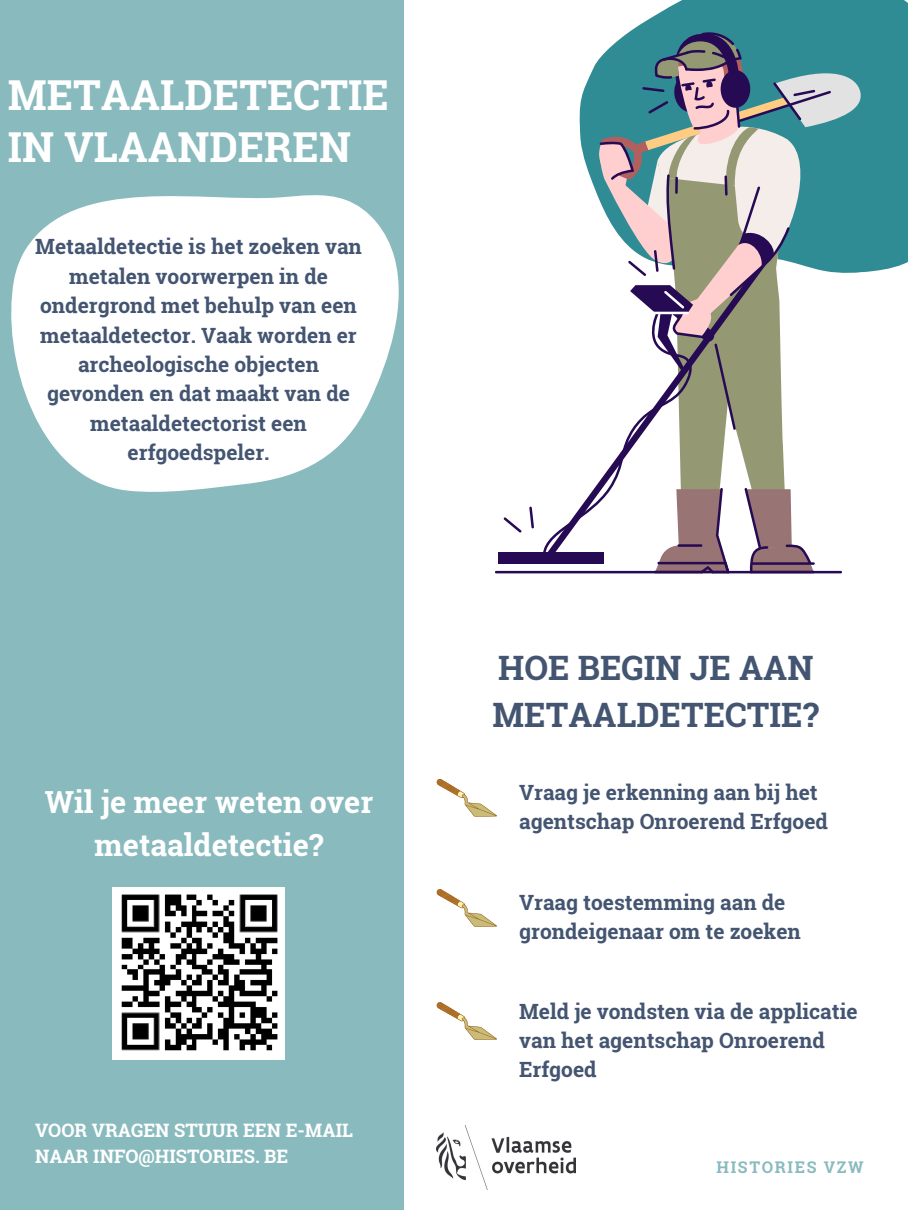
<style>
.page{position:relative;width:908px;height:1210px;background:#fff}
.page>*{position:absolute;margin:0;border:0;box-sizing:border-box;transform-origin:0 0}
.t1{font:700 41.3px/51.4px "Roboto Slab";color:#fff}
.t2{font:700 33.6px/47px "Roboto Slab";color:#445572}
.t3{font:700 30.41px/42.5px "Roboto Slab";color:#fff;text-align:center}
.t4{font:700 21px/29.4px "Roboto Slab";color:#445572;text-align:center}
.t5{font:700 21px/29.4px "Roboto Slab";color:#445571}
.t6{font:700 18.51px/25.7px "Roboto Slab";color:#fff}
.t7{font:700 16.1px "Roboto Slab";letter-spacing:.1em;color:#89babe}
</style>
<div class="page">
<div style="left:0;top:0;width:403px;height:1210px;background:#89babe"></div>
<div style="left:638px;top:0;width:269px;height:272px;background:#2f8c94"></div>
<svg style="left:11px;top:100px;width:393px;height:481px;fill:#fff"></svg>
<svg style="left:436px;top:1002px;width:60px;height:38px"></svg>
<svg style="left:436px;top:889px;width:60px;height:38px"></svg>
<svg style="left:436px;top:779px;width:60px;height:37px"></svg>
<svg style="left:495px;top:26px;width:368px;height:547px"></svg>
<img style="left:436px;top:1125px;width:139px;height:64px">
<img style="left:112px;top:887px;width:173px;height:172px">
<p class="t1" style="left:8px;top:68px;width:382px">METAALDETECTIE<br>IN VLAANDEREN</p>
<p class="t4" style="left:35px;top:231px;width:328px">Metaaldetectie is het zoeken van metalen voorwerpen in de ondergrond met behulp van een metaaldetector. Vaak worden er archeologische objecten gevonden en dat maakt van de metaaldetectorist een erfgoedspeler.</p>
<p class="t3" style="left:45px;top:780px;width:330px">Wil je meer weten over metaaldetectie?</p>
<p class="t6" style="left:35px;top:1117px;width:319px">VOOR VRAGEN STUUR EEN E-MAIL<br>NAAR INFO@HISTORIES. BE</p>
<p class="t2" style="left:492px;top:643px;width:327px">HOE BEGIN JE AAN<br>METAALDETECTIE?</p>
<p class="t5" style="left:519px;top:777px;width:310px">Vraag je erkenning aan bij het agentschap Onroerend Erfgoed</p>
<p class="t5" style="left:519px;top:887px;width:283px">Vraag toestemming aan de grondeigenaar om te zoeken</p>
<p class="t5" style="left:519px;top:995px;width:340px">Meld je vondsten via de applicatie van het agentschap Onroerend<br>Erfgoed</p>
<p class="t7" style="left:716px;top:1156px;width:149px">HISTORIES VZW</p>
</div>
